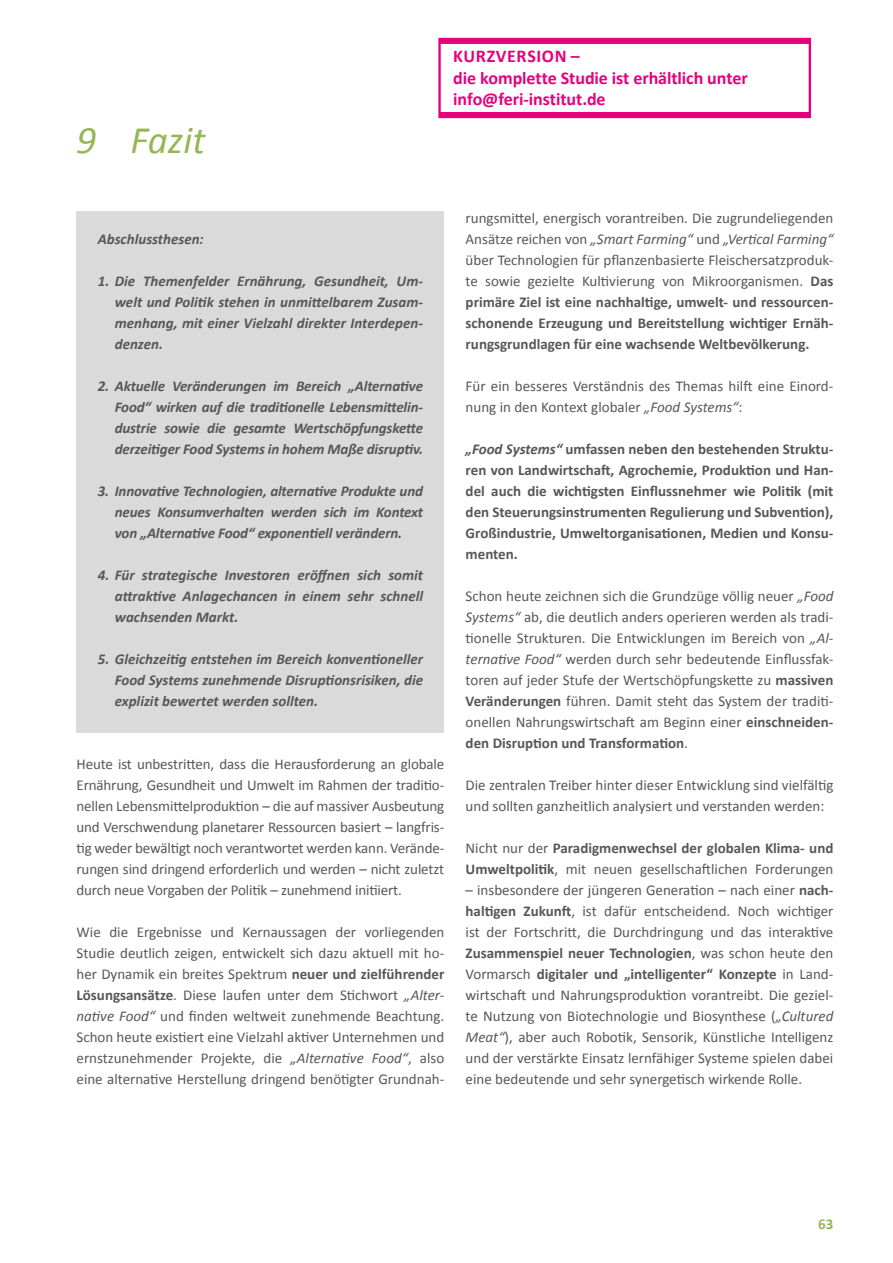
<style>
.page{position:relative;width:893px;height:1263px;background:#fff}
.page>*{position:absolute;margin:0;border:0;box-sizing:border-box;transform-origin:0 0}
.t1{font:italic 39px "Calibri";color:#94b754}
.t2{font:700 18px/21.6px "Calibri";letter-spacing:-.005em;color:#e6007d}
.t3{font:15px/21px "Calibri";color:#575756;text-align:justify}
.t4{font:italic 700 15px/21px "Calibri";color:#575756;text-align:justify}
.t5{font:700 15px/21px "Calibri";color:#575756;text-align:justify}
.t6{font:700 15px "Calibri";color:#94b754}
.s1{font-weight:700}
.s2{font-style:italic}
.s3{font-weight:400}
</style>
<div class="page">
<div style="left:77px;top:211px;width:367px;height:521px;background:#dadada"></div>
<div style="left:438px;top:39px;width:374px;height:78px;border:4px solid #e6007d"></div>
<h1 class="t1" style="left:77px;top:113px;width:130px">9 Fazit</h1>
<p class="t2" style="left:453px;top:45px;width:296px">KURZVERSION –<br>die komplette Studie ist erhältlich unter info@feri-institut.de</p>
<p class="t4" style="left:98px;top:228px;width:107px">Abschlussthesen:</p>
<p class="t4" style="left:115px;top:270px;width:310px;text-indent:-17px">1. Die Themenfelder Ernährung, Gesundheit, Um&shy;welt und Politik stehen in unmittelbarem Zusam&shy;menhang, mit einer Vielzahl direkter Interdepen&shy;denzen.</p>
<p class="t4" style="left:115px;top:375px;width:310px;text-indent:-17px">2. Aktuelle Veränderungen im Bereich „Alternative Food“ wirken auf die traditionelle Lebensmittelin&shy;dustrie sowie die gesamte Wertschöpfungskette derzeitiger Food Systems in hohem Maße disruptiv.</p>
<p class="t4" style="left:115px;top:480px;width:310px;text-indent:-17px">3. Innovative Technologien, alternative Produkte und neues Konsumverhalten werden sich im Kontext von „Alternative Food“ exponentiell verändern.</p>
<p class="t4" style="left:115px;top:564px;width:310px;text-indent:-17px">4. Für strategische Investoren eröffnen sich somit attraktive Anlagechancen in einem sehr schnell wachsenden Markt.</p>
<p class="t4" style="left:115px;top:648px;width:310px;text-indent:-17px">5. Gleichzeitig entstehen im Bereich konventioneller Food Systems zunehmende Disruptionsrisiken, die explizit bewertet werden sollten.</p>
<p class="t3" style="left:77px;top:753px;width:369px">Heute ist unbestritten, dass die Herausforderung an globale Ernährung, Gesundheit und Umwelt im Rahmen der traditio&shy;nellen Lebensmittelproduktion – die auf massiver Ausbeutung und Verschwendung planetarer Ressourcen basiert – langfris&shy;tig weder bewältigt noch verantwortet werden kann. Verände&shy;rungen sind dringend erforderlich und werden – nicht zuletzt durch neue Vorgaben der Politik – zunehmend initiiert.</p>
<p class="t3" style="left:77px;top:921px;width:369px">Wie die Ergebnisse und Kernaussagen der vorliegenden Studie deutlich zeigen, entwickelt sich dazu aktuell mit ho&shy;her Dynamik ein breites Spektrum <span class="s1">neuer und zielführender Lösungsansätze</span>. Diese laufen unter dem Stichwort <span class="s2">„Alter&shy;native Food“</span> und finden weltweit zunehmende Beachtung.<br>Schon heute existiert eine Vielzahl aktiver Unternehmen und ernstzunehmender Projekte, die <span class="s2">„Alternative Food“</span>, also eine alternative Herstellung dringend benötigter Grundnah-</p>
<p class="t3" style="left:466px;top:207px;width:369px">rungsmittel, energisch vorantreiben. Die zugrundeliegenden Ansätze reichen von <span class="s2">„Smart Farming“</span> und <span class="s2">„Vertical Farming“ </span>über Technologien für pflanzenbasierte Fleischersatzproduk&shy;te sowie gezielte Kultivierung von Mikroorganismen. <span class="s1">Das primäre Ziel ist eine nachhaltige, umwelt- und ressourcen&shy;schonende Erzeugung und Bereitstellung wichtiger Ernäh&shy;rungsgrundlagen für eine wachsende Weltbevölkerung.</span></p>
<p class="t3" style="left:466px;top:375px;width:369px">Für ein besseres Verständnis des Themas hilft eine Einord&shy;nung in den Kontext globaler <span class="s2">„Food Systems“</span>:</p>
<p class="t5" style="left:466px;top:438px;width:369px"><span class="s2">„Food Systems“</span> umfassen neben den bestehenden Struktu&shy;ren von Landwirtschaft, Agrochemie, Produktion und Han&shy;del auch die wichtigsten Einflussnehmer wie Politik (mit den Steuerungsinstrumenten Regulierung und Subvention), Großindustrie, Umweltorganisationen, Medien und Konsu&shy;menten.</p>
<p class="t3" style="left:466px;top:585px;width:369px">Schon heute zeichnen sich die Grundzüge völlig neuer <span class="s2">„Food Systems“</span> ab, die deutlich anders operieren werden als tradi&shy;tionelle Strukturen. Die Entwicklungen im Bereich von <span class="s2">„Al&shy;ternative Food“</span> werden durch sehr bedeutende Einflussfak&shy;toren auf jeder Stufe der Wertschöpfungskette zu <span class="s1">massiven Veränderungen</span> führen. Damit steht das System der traditi&shy;onellen Nahrungswirtschaft am Beginn einer <span class="s1">einschneiden&shy;den Disruption und Transformation</span>.</p>
<p class="t3" style="left:466px;top:774px;width:369px">Die zentralen Treiber hinter dieser Entwicklung sind vielfältig und sollten ganzheitlich analysiert und verstanden werden:</p>
<p class="t5" style="left:466px;top:837px;width:369px"><span class="s3">Nicht nur der</span> Paradigmenwechsel der globalen Klima- und<br>Umweltpolitik<span class="s3">, mit neuen gesellschaftlichen Forderungen</span></p>
<p class="t3" style="left:466px;top:879px;width:369px">– insbesondere der jüngeren Generation – nach einer <span class="s1">nach&shy;haltigen Zukunft</span>, ist dafür entscheidend. Noch wichtiger ist der Fortschritt, die Durchdringung und das interaktive <span class="s1">Zusammenspiel neuer Technologien</span>, was schon heute den Vormarsch <span class="s1">digitaler und „intelligenter“ Konzepte</span> in Land&shy;wirtschaft und Nahrungsproduktion vorantreibt. Die geziel&shy;te Nutzung von Biotechnologie und Biosynthese (<span class="s2">„Cultured Meat“</span>), aber auch Robotik, Sensorik, Künstliche Intelligenz und der verstärkte Einsatz lernfähiger Systeme spielen dabei eine bedeutende und sehr synergetisch wirkende Rolle.</p>
<p class="t6" style="left:818px;top:1213px;width:17px">63</p>
</div>
